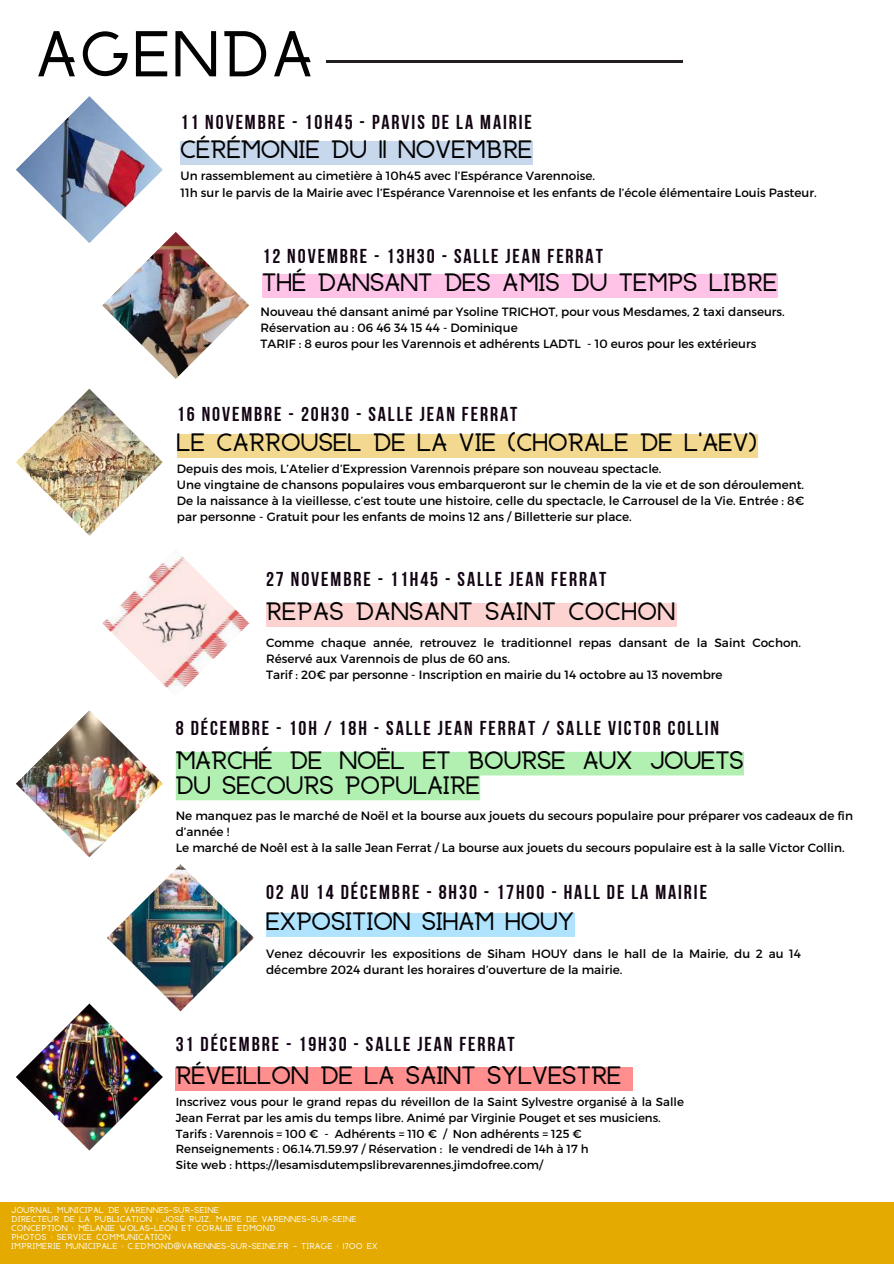
<style>
.page{position:relative;width:894px;height:1264px;background:#fff}
.page>*{position:absolute;margin:0;border:0;box-sizing:border-box;transform-origin:0 0}
.t1{font:700 51.6px "Anchorage";letter-spacing:.1em;color:#020203}
.t2{font:20.1px "Bebas Neue Cyrillic";letter-spacing:.095em;color:#130413}
.t3{font:700 20.1px/24.8px "Anchorage";letter-spacing:.04em;color:#020203}
.t4{font:700 20.1px "Anchorage";letter-spacing:.06em;color:#020203}
.t5{font:12px/16px "Montserrat";color:#000}
.t6{font:11.7px/15.6px "Montserrat";color:#000}
.t7{font:700 6.75px/9px "Anchorage";letter-spacing:.09em;color:#fff}
</style>
<div class="page">
<hr style="left:326px;top:61px;width:357px;height:2px;background:#231f20">
<img style="left:16px;top:96px;width:147px;height:147px">
<img style="left:16px;top:388px;width:147px;height:147px">
<img style="left:102px;top:551px;width:147px;height:139px">
<img style="left:16px;top:710px;width:147px;height:147px">
<img style="left:16px;top:1003px;width:147px;height:147px">
<div style="left:1px;top:1202px;width:892px;height:61px;background:#e4aa00"></div>
<div style="left:180px;top:141px;width:352px;height:24px;background:#c7d7ec"></div>
<div style="left:177px;top:433px;width:580px;height:24px;background:#f3d98f"></div>
<div style="left:266px;top:603px;width:410px;height:23px;background:#fdd3d1"></div>
<svg style="left:176px;top:751px;width:567px;height:49px"></svg>
<div style="left:176px;top:1067px;width:457px;height:24px;background:#ff8f8f"></div>
<img style="left:102px;top:232px;width:147px;height:147px">
<div style="left:262px;top:274px;width:515px;height:24px;background:#ffc3e8"></div>
<img style="left:107px;top:864px;width:147px;height:147px">
<div style="left:266px;top:913px;width:308px;height:24px;background:#b0e4fe"></div>
<h1 class="t1" style="left:37px;top:31px;width:276px">AGENDA</h1>
<h2 class="t2" style="left:180px;top:114px;width:353px">11 NOVEMBRE - 10H45 - PARVIS DE LA MAIRIE</h2>
<h2 class="t3" style="left:180px;top:140px;width:353px">CÉRÉMONIE DU 11 NOVEMBRE</h2>
<p class="t5" style="left:180px;top:168px;width:637px">Un rassemblement au cimetière à 10h45 avec l’Espérance Varennoise.<br>11h sur le parvis de la Mairie avec l’Espérance Varennoise et les enfants de l’école élémentaire Louis Pasteur.</p>
<h2 class="t2" style="left:262px;top:247px;width:342px">12 NOVEMBRE - 13H30 - SALLE JEAN FERRAT</h2>
<h2 class="t3" style="left:262px;top:273px;width:515px">THÉ DANSANT DES AMIS DU TEMPS LIBRE</h2>
<p class="t5" style="left:260px;top:303px;width:525px">Nouveau thé dansant animé par Ysoline TRICHOT, pour vous Mesdames, 2 taxi danseurs.<br>Réservation au : 06 46 34 15 44 - Dominique<br>TARIF : 8 euros pour les Varennois et adhérents LADTL - 10 euros pour les extérieurs</p>
<h2 class="t2" style="left:177px;top:406px;width:342px">16 NOVEMBRE - 20H30 - SALLE JEAN FERRAT</h2>
<h2 class="t3" style="left:177px;top:432px;width:581px">LE CARROUSEL DE LA VIE (CHORALE DE L’AEV)</h2>
<p class="t5" style="left:177px;top:460px;width:628px">Depuis des mois, L’Atelier d’Expression Varennois prépare son nouveau spectacle.<br>Une vingtaine de chansons populaires vous embarqueront sur le chemin de la vie et de son déroulement.<br>De la naissance à la vieillesse, c’est toute une histoire, celle du spectacle, le Carrousel de la Vie. Entrée : 8€ par personne - Gratuit pour les enfants de moins 12 ans / Billetterie sur place.</p>
<h2 class="t2" style="left:266px;top:571px;width:342px">27 NOVEMBRE - 11H45 - SALLE JEAN FERRAT</h2>
<h2 class="t4" style="left:266px;top:602px;width:410px">REPAS DANSANT SAINT COCHON</h2>
<p class="t5" style="left:266px;top:633px;width:536px">Comme chaque année, retrouvez le traditionnel repas dansant de la Saint Cochon.<br>Réservé aux Varennois de plus de 60 ans.<br>Tarif : 20€ par personne - Inscription en mairie du 14 octobre au 13 novembre</p>
<h2 class="t2" style="left:176px;top:720px;width:544px">8 DÉCEMBRE - 10H / 18H - SALLE JEAN FERRAT / SALLE VICTOR COLLIN</h2>
<h2 class="t3" style="left:176px;top:750px;width:569px">MARCHÉ DE NOËL ET BOURSE AUX JOUETS<br>DU SECOURS POPULAIRE</h2>
<p class="t5" style="left:176px;top:807px;width:678px">Ne manquez pas le marché de Noël et la bourse aux jouets du secours populaire pour préparer vos cadeaux de fin d’année !<br>Le marché de Noêl est à la salle Jean Ferrat / La bourse aux jouets du secours populaire est à la salle Victor Collin.</p>
<h2 class="t2" style="left:266px;top:884px;width:442px">02 AU 14 DÉCEMBRE - 8H30 - 17H00 - HALL DE LA MAIRIE</h2>
<h2 class="t3" style="left:266px;top:912px;width:309px">EXPOSITION SIHAM HOUY</h2>
<p class="t5" style="left:266px;top:944px;width:536px">Venez découvrir les expositions de Siham HOUY dans le hall de la Mairie, du 2 au 14 décembre 2024 durant les horaires d’ouverture de la mairie.</p>
<h2 class="t2" style="left:176px;top:1036px;width:340px">31 DÉCEMBRE - 19H30 - SALLE JEAN FERRAT</h2>
<h2 class="t3" style="left:176px;top:1066px;width:446px">RÉVEILLON DE LA SAINT SYLVESTRE</h2>
<p class="t6" style="left:176px;top:1093px;width:509px">Inscrivez vous pour le grand repas du réveillon de la Saint Sylvestre organisé à la Salle Jean Ferrat par les amis du temps libre. Animé par Virginie Pouget et ses musiciens.<br>Tarifs : Varennois = 100 € - Adhérents = 110 € / Non adhérents = 125 €<br>Renseignements : 06.14.71.59.97 / Réservation : le vendredi de 14h à 17 h<br>Site web : https://lesamisdutempslibrevarennes.jimdofree.com/</p>
<p class="t7" style="left:12px;top:1206px;width:367px">JOURNAL MUNICIPAL DE VARENNES-SUR-SEINE<br>DIRECTEUR DE LA PUBLICATION : JOSÉ RUIZ, MAIRE DE VARENNES-SUR-SEINE CONCEPTION : MÉLANIE WOLAS-LEON ET CORALIE EDMOND<br>PHOTOS : SERVICE COMMUNICATION<br>IMPRIMERIE MUNICIPALE : C.EDMOND@VARENNES-SUR-SEINE.FR - TIRAGE : 1700 EX</p>
</div>
